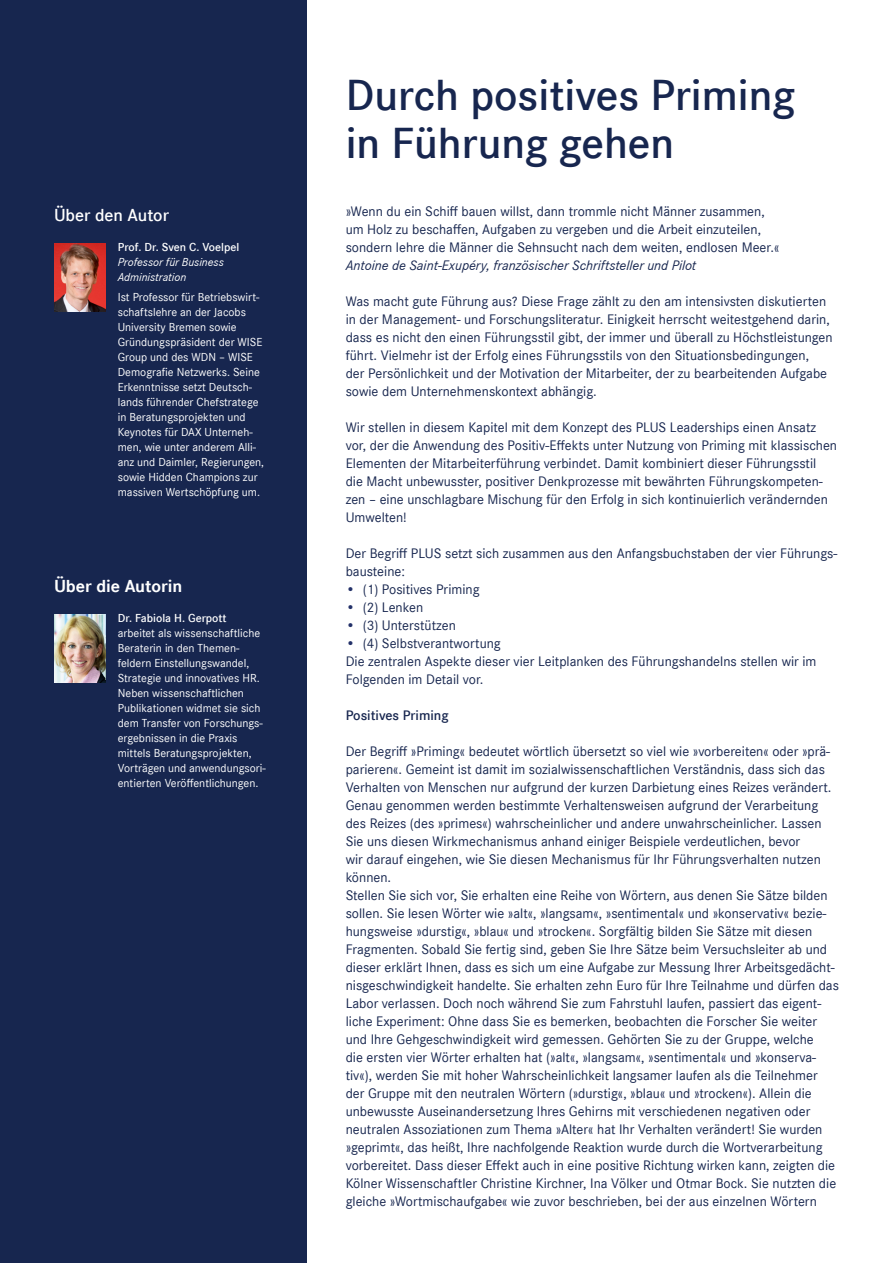
<style>
.page{position:relative;width:893px;height:1263px;background:#fff}
.page>*{position:absolute;margin:0;border:0;box-sizing:border-box;transform-origin:0 0}
.t1{font:600 45px/48px "Corporate S";color:#17264f}
.t2{font:700 18px "Corporate S";color:#fff}
.t3{font:600 18px "Corporate S";color:#fff}
.t4{font:14.25px/18px "Corporate S";color:#17264f}
.t5{font:italic 14.25px "Corporate S";color:#17264f}
.t6{font:600 14.25px "Corporate S";color:#17264f}
.t7{font:12px/15px "Corporate S";color:#fff}
.t8{font:600 12px "Corporate S";color:#fff}
.t9{font:italic 12px/15px "Corporate S";color:#fff}
.s1{color:#233169}
</style>
<div class="page">
<div style="left:0;top:0;width:306px;height:1263px;background:#17264f"></div>
<img style="left:54px;top:244px;width:51px;height:68px">
<img style="left:54px;top:614px;width:51px;height:68px">
<p class="t3" style="left:54px;top:205px;width:117px">Über den Autor</p>
<p class="t8" style="left:118px;top:240px;width:123px">Prof. Dr. Sven C. Voelpel</p>
<p class="t9" style="left:118px;top:255px;width:108px">Professor für Business<br>Administration</p>
<p class="t7" style="left:118px;top:289px;width:148px">Ist Professor für Betriebswirt&shy;schaftslehre an der Jacobs<br>University Bremen sowie<br>Gründungspräsident der WISE<br>Group und des WDN – WISE<br>Demografie Netzwerks. Seine<br>Erkenntnisse setzt Deutsch&shy;lands führender Chefstratege in Beratungsprojekten und<br>Keynotes für DAX Unterneh&shy;men, wie unter anderem Alli&shy;anz und Daimler, Regierungen, sowie Hidden Champions zur massiven Wertschöpfung um.</p>
<p class="t2" style="left:54px;top:576px;width:130px">Über die Autorin</p>
<p class="t8" style="left:118px;top:611px;width:110px">Dr. Fabiola H. Gerpott</p>
<p class="t7" style="left:118px;top:626px;width:149px">arbeitet als wissenschaftliche<br>Beraterin in den Themen&shy;feldern Einstellungswandel,<br>Strategie und innovatives HR.<br>Neben wissenschaftlichen<br>Publikationen widmet sie sich dem Transfer von Forschungs&shy;ergebnissen in die Praxis mittels Beratungsprojekten,<br>Vorträgen und anwendungsori&shy;entierten Veröffentlichungen.</p>
<h1 class="t1" style="left:346px;top:71px;width:451px">Durch positives Priming in Führung gehen</h1>
<p class="t4" style="left:346px;top:202px;width:435px">»Wenn du ein Schiff bauen willst, dann trommle nicht Männer zusammen, um Holz zu beschaffen, Aufgaben zu vergeben und die Arbeit einzuteilen, sondern lehre die Männer die Sehnsucht nach dem weiten, endlosen Meer.«</p>
<p class="t5" style="left:346px;top:257px;width:352px">Antoine de Saint-Exupéry, französischer Schriftsteller und Pilot</p>
<p class="t4" style="left:346px;top:292px;width:488px">Was macht gute Führung aus? Diese Frage zählt zu den am intensivsten diskutierten in der Management- und Forschungsliteratur. Einigkeit herrscht weitestgehend darin, dass es nicht den einen Führungsstil gibt, der immer und überall zu Höchstleistungen führt. Vielmehr ist der Erfolg eines Führungsstils von den Situationsbedingungen,<br>der Persönlichkeit und der Motivation der Mitarbeiter, der zu bearbeitenden Aufgabe sowie dem Unternehmenskontext abhängig.</p>
<p class="t4" style="left:346px;top:418px;width:493px">Wir stellen in diesem Kapitel mit dem Konzept des PLUS Leaderships einen Ansatz vor, der die Anwendung des Positiv-Effekts unter Nutzung von Priming mit klassischen Elementen der Mitarbeiterführung verbindet. Damit kombiniert dieser Führungsstil die Macht unbewusster, positiver Denkprozesse mit bewährten Führungskompeten&shy;zen – eine unschlagbare Mischung für den Erfolg in sich kontinuierlich verändernden Umwelten!</p>
<p class="t4" style="left:346px;top:544px;width:493px">Der Begriff PLUS setzt sich zusammen aus den Anfangsbuchstaben der vier Führungs&shy;bausteine:</p>
<p class="t4" style="left:346px;top:580px;width:135px"><span class="s1">•</span> (1) Positives Priming</p>
<p class="t4" style="left:346px;top:598px;width:79px"><span class="s1">•</span> (2) Lenken</p>
<p class="t4" style="left:346px;top:616px;width:112px"><span class="s1">•</span> (3) Unterstützen</p>
<p class="t4" style="left:346px;top:634px;width:472px"><span class="s1">•</span> (4) Selbstverantwortung<br>Die zentralen Aspekte dieser vier Leitplanken des Führungshandelns stellen wir im<br>Folgenden im Detail vor.</p>
<p class="t6" style="left:346px;top:707px;width:104px">Positives Priming</p>
<p class="t4" style="left:346px;top:742px;width:495px">Der Begriff »Priming« bedeutet wörtlich übersetzt so viel wie »vorbereiten« oder »prä&shy;parieren«. Gemeint ist damit im sozialwissenschaftlichen Verständnis, dass sich das Verhalten von Menschen nur aufgrund der kurzen Darbietung eines Reizes verändert.<br>Genau genommen werden bestimmte Verhaltensweisen aufgrund der Verarbeitung des Reizes (des »primes«) wahrscheinlicher und andere unwahrscheinlicher. Lassen Sie uns diesen Wirkmechanismus anhand einiger Beispiele verdeutlichen, bevor<br>wir darauf eingehen, wie Sie diesen Mechanismus für Ihr Führungsverhalten nutzen können.<br>Stellen Sie sich vor, Sie erhalten eine Reihe von Wörtern, aus denen Sie Sätze bilden sollen. Sie lesen Wörter wie »alt«, »langsam«, »sentimental« und »konservativ« bezie&shy;hungsweise »durstig«, »blau« und »trocken«. Sorgfältig bilden Sie Sätze mit diesen Fragmenten. Sobald Sie fertig sind, geben Sie Ihre Sätze beim Versuchsleiter ab und dieser erklärt Ihnen, dass es sich um eine Aufgabe zur Messung Ihrer Arbeitsgedächt&shy;nisgeschwindigkeit handelte. Sie erhalten zehn Euro für Ihre Teilnahme und dürfen das Labor verlassen. Doch noch während Sie zum Fahrstuhl laufen, passiert das eigent&shy;liche Experiment: Ohne dass Sie es bemerken, beobachten die Forscher Sie weiter und Ihre Gehgeschwindigkeit wird gemessen. Gehörten Sie zu der Gruppe, welche<br>die ersten vier Wörter erhalten hat (»alt«, »langsam«, »sentimental« und »konserva&shy;tiv«), werden Sie mit hoher Wahrscheinlichkeit langsamer laufen als die Teilnehmer der Gruppe mit den neutralen Wörtern (»durstig«, »blau« und »trocken«). Allein die unbewusste Auseinandersetzung Ihres Gehirns mit verschiedenen negativen oder neutralen Assoziationen zum Thema »Alter« hat Ihr Verhalten verändert! Sie wurden »geprimt«, das heißt, Ihre nachfolgende Reaktion wurde durch die Wortverarbeitung vorbereitet. Dass dieser Effekt auch in eine positive Richtung wirken kann, zeigten die Kölner Wissenschaftler Christine Kirchner, Ina Völker und Otmar Bock. Sie nutzten die gleiche »Wortmischaufgabe« wie zuvor beschrieben, bei der aus einzelnen Wörtern</p>
</div>
